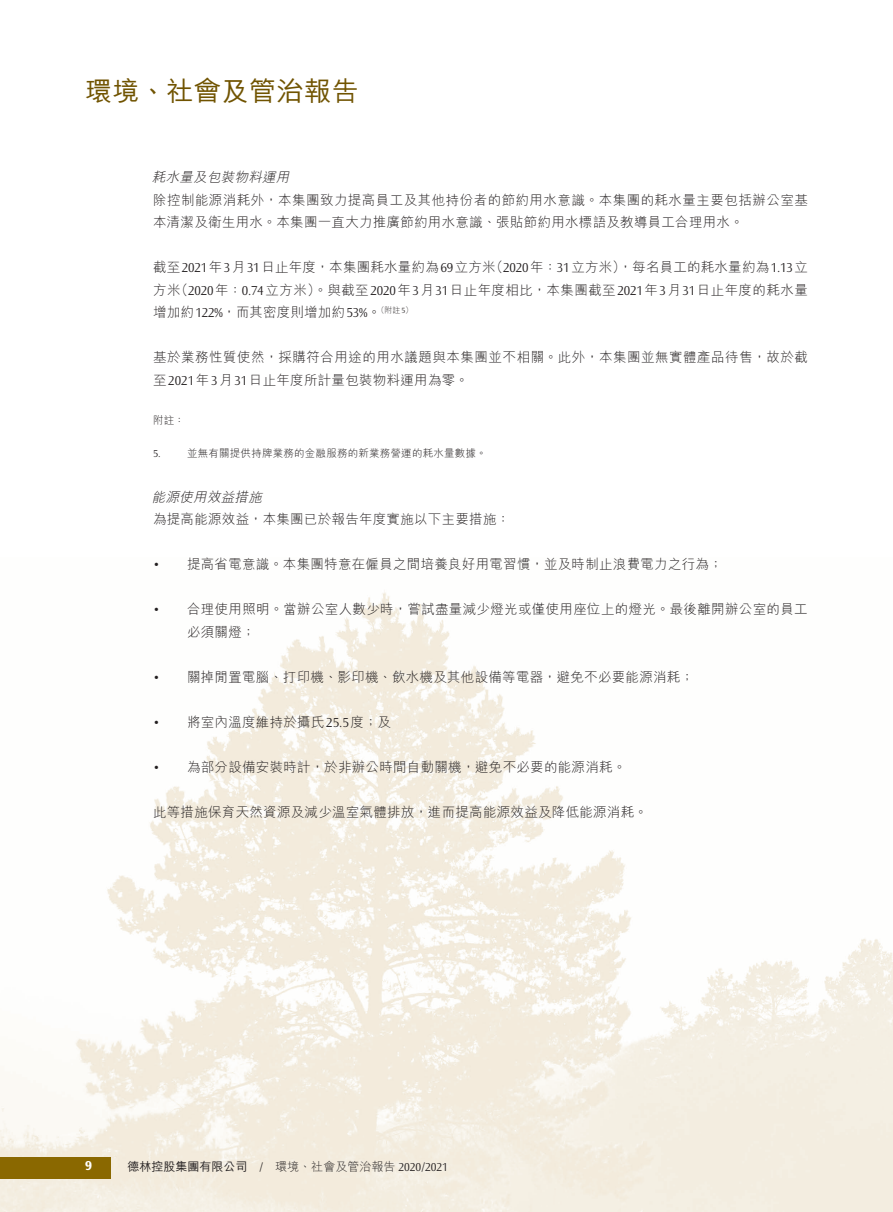
<style>
.page{position:relative;width:893px;height:1212px;background:#fff}
.page>*{position:absolute;margin:0;border:0;box-sizing:border-box;transform-origin:0 0}
.t1{font:500 27px "M Hei HK";letter-spacing:.02em;color:#705300}
._00_txt{font:300 13.5px/22.5px "M Hei HK";letter-spacing:.02em;color:#231f20}
._00_txt-2{font:300 13.5px/22.5px "M Hei HK";letter-spacing:.04em;color:#231f20}
._04_H4{font:italic 300 13.5px "M Hei HK";color:#231f20}
._00_txt-3{font:300 13.5px "Ocean Sans Std";color:#231f20}
.t2{font:700 13.5px "Ocean Sans Std";color:#fff}
.t3{font:300 12px "M Hei HK";color:#231f20}
.t4{font:500 12px "M Hei HK";color:#231f20}
.t5{font:300 12px "Ocean Sans Std";color:#231f20}
._06_Notes{font:300 10.5px "M Hei HK";letter-spacing:.02em;color:#231f20}
._06_Notes-2{font:300 10.5px "Ocean Sans Std";color:#231f20}
._00_txt-4{font:300 7.8px "M Hei HK";color:#231f20}
.s1{font-family:"Ocean Sans Std"}
</style>
<div class="page">
<img style="left:0;top:590px;width:893px;height:622px">
<div style="left:0;top:1157px;width:111px;height:21px;background:#8a6800"></div>
<h1 class="t1" style="left:85px;top:71px;width:275px">環境、社會及管治報告</h1>
<p class="_04_H4" style="left:152px;top:170px;width:142px">耗水量及包裝物料運用</p>
<p class="_00_txt" style="left:153px;top:188px;width:656px">除控制能源消耗外，本集團致力提高員工及其他持份者的節約用水意識。本集團的耗水量主要包括辦公室基本清潔及衛生用水。本集團一直大力推廣節約用水意識、張貼節約用水標語及教導員工合理用水。</p>
<p class="_00_txt" style="left:490px;top:256px;width:320px">（<span class="s1">2020</span>年：<span class="s1">31</span>立方米，）每名員工的耗水量約為<span class="s1">1.13</span>立</p>
<p class="_00_txt" style="left:175px;top:256px;width:635px;text-indent:-22px">截至<span class="s1">2021</span>年 月<span class="s1">3 31</span>日止年度，本集團耗水量約為<span class="s1">69</span>立方米<br>（<span class="s1">2020</span>年：<span class="s1">0.74</span>立方米）。與截至<span class="s1">2020</span>年 月<span class="s1">3 31</span>日止年度相比，本集團截至<span class="s1">2021</span>年 月<span class="s1">3 31</span>日止年度的耗水量</p>
<p class="_00_txt" style="left:153px;top:278px;width:29px">方米</p>
<p class="_00_txt" style="left:153px;top:301px;width:233px">增加約<span class="s1">122%</span>，而其密度則增加約<span class="s1">53%</span>。<sup>（</sup></p>
<p class="_00_txt-2" style="left:153px;top:346px;width:656px">基於業務性質使然，採購符合用途的用水議題與本集團並不相關。此外，本集團並無實體產品待售，故於截至<span class="s1">2021</span>年<span class="s1">3</span>月<span class="s1">31</span>日止年度所計量包裝物料運用為零。</p>
<p class="_06_Notes" style="left:153px;top:414px;width:33px">附註：</p>
<p class="_06_Notes" style="left:187px;top:447px;width:301px">並無有關提供持牌業務的金融服務的新業務營運的耗水量數據。</p>
<p class="_00_txt-4" style="left:385px;top:306px;width:30px">附註 (<span class="s1">5</span></p>
<p class="_06_Notes-2" style="left:153px;top:447px;width:9px">5.</p>
<p class="_04_H4" style="left:152px;top:490px;width:114px">能源使用效益措施</p>
<p class="_00_txt" style="left:153px;top:508px;width:358px">為提高能源效益，本集團已於報告年度實施以下主要措施：</p>
<p class="_00_txt" style="left:187px;top:553px;width:537px">提高省電意識。本集團特意在僱員之間培養良好用電習慣，並及時制止浪費電力之行為;</p>
<p class="_00_txt-3" style="left:153px;top:557px;width:8px">•</p>
<p class="_00_txt-3" style="left:153px;top:602px;width:8px">•</p>
<p class="_00_txt-3" style="left:153px;top:670px;width:8px">•</p>
<p class="_00_txt-3" style="left:153px;top:715px;width:8px">•</p>
<p class="_00_txt" style="left:187px;top:598px;width:622px">合理使用照明。當辦公室人數少時，嘗試盡量減少燈光或僅使用座位上的燈光。最後離開辦公室的員工</p>
<p class="_00_txt" style="left:187px;top:620px;width:70px">必須關燈;</p>
<p class="_00_txt" style="left:187px;top:665px;width:508px">關掉閒置電腦、打印機、影印機、飲水機及其他設備等電器，避免不必要能源消耗;</p>
<p class="_00_txt" style="left:187px;top:710px;width:205px">將室內溫度維持於攝氏<span class="s1">25.5</span>度；及</p>
<p class="_00_txt" style="left:187px;top:755px;width:441px">為部分設備安裝時計，於非辦公時間自動關機，避免不必要的能源消耗。</p>
<p class="_00_txt-3" style="left:153px;top:760px;width:8px">•</p>
<p class="_00_txt" style="left:153px;top:800px;width:496px">此等措施保育天然資源及減少溫室氣體排放，進而提高能源效益及降低能源消耗。</p>
<p class="t2" style="left:85px;top:1158px;width:9px">9</p>
<p class="t4" style="left:128px;top:1157px;width:122px">德林控股集團有限公司</p>
<p class="t5" style="left:260px;top:1160px;width:5px">/</p>
<p class="t3" style="left:275px;top:1160px;width:174px">環境、社會及管治報告 <span class="s1">2020/2021</span></p>
</div>
